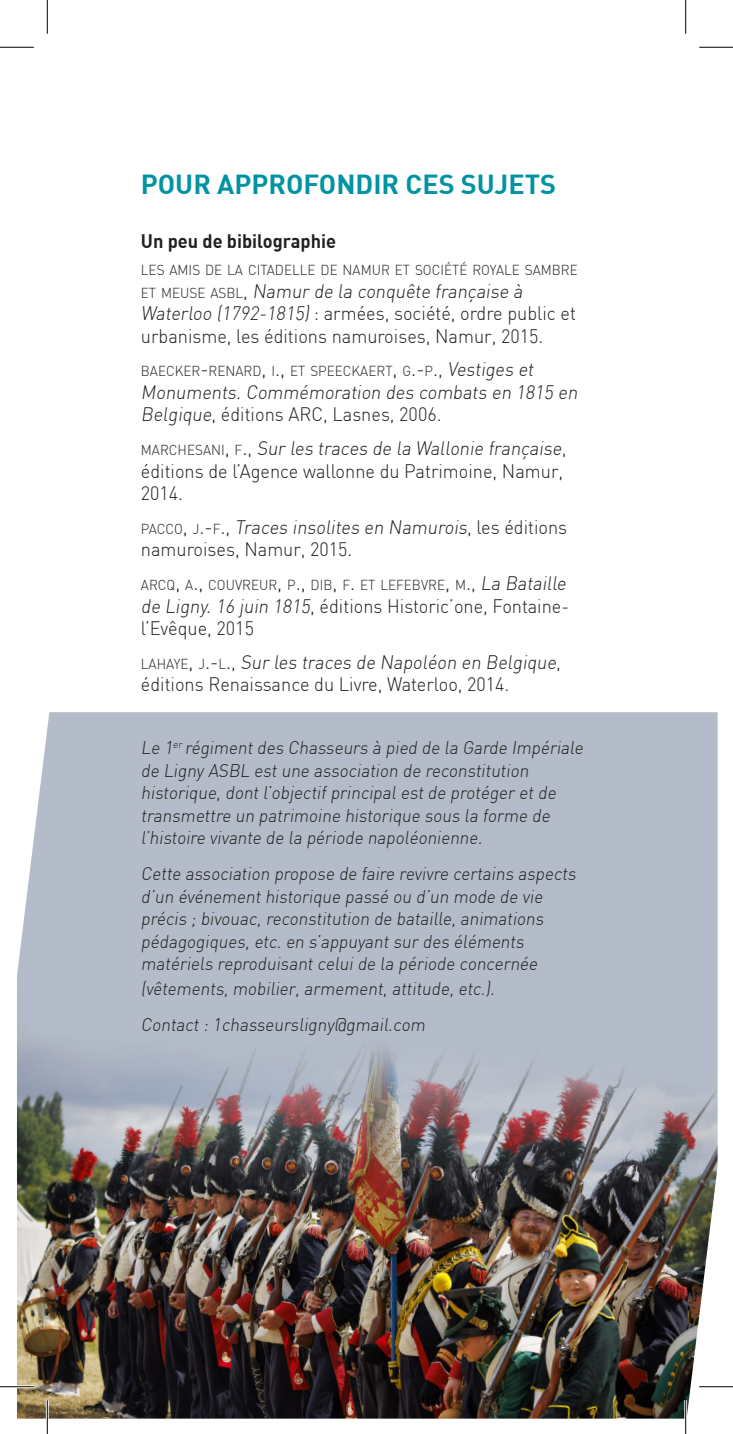
<style>
.page{position:relative;width:733px;height:1434px;background:#fff}
.page>*{position:absolute;margin:0;border:0;box-sizing:border-box;transform-origin:0 0}
.t1{font:700 27px "DIN";color:#0093a2}
.t2{font:300 19.12px/22.5px "DIN";color:#231f20;scale:.95 1}
.t3{font:700 19.12px "DIN";color:#231f20;scale:.95 1}
.t4{font:300 18px/22.5px "DIN";color:#231f20;scale:.95 1}
.t5{font:300 14.17px "DIN";color:#231f20;scale:.95 1}
.s1{font-size:14.17px}
.s2{font-size:20.25px}
.s3{font-size:19.12px}
</style>
<div class="page">
<img style="left:17px;top:712px;width:700px;height:707px">
<hr style="left:0;top:1385px;width:34px;height:3px;background:#fff">
<hr style="left:699px;top:1385px;width:33px;height:3px;background:#fff">
<hr style="left:46px;top:1400px;width:3px;height:34px;background:#fff">
<hr style="left:684px;top:1400px;width:2px;height:34px;background:#fff">
<hr style="left:0;top:47px;width:34px;height:1px;background:#000">
<hr style="left:699px;top:47px;width:33px;height:1px;background:#000">
<hr style="left:0;top:1386px;width:34px;height:1px;background:#000">
<hr style="left:699px;top:1386px;width:33px;height:1px;background:#000">
<hr style="left:47px;top:0;width:1px;height:34px;background:#000">
<hr style="left:47px;top:1400px;width:1px;height:34px;background:#000">
<hr style="left:685px;top:0;width:1px;height:34px;background:#000">
<hr style="left:685px;top:1400px;width:1px;height:34px;background:#000">
<p class="t1" style="left:141px;top:167px;width:416px">POUR APPROFONDIR CES SUJETS</p>
<p class="t3" style="left:141px;top:229px;width:207px">Un peu de bibilographie</p>
<p class="t5" style="left:141px;top:261px;width:461px">LES AMIS DE LA CITADELLE DE NAMUR ET SOCIÉTÉ ROYALE SAMBRE</p>
<p class="t2" style="left:141px;top:279px;width:459px"><span class="s1">ET M E U S E AS B L</span> , Namur de la conquête française à<br>Waterloo (1792-1815) : armées, société, ordre public et urbanisme, les éditions namuroises, Namur, 2015.</p>
<p class="t5" style="left:141px;top:362px;width:418px">BAECKER<span class="s2">-</span>RENARD<span class="s2">,</span> I<span class="s2">.,</span> ET SPEECKAERT<span class="s2">,</span> G<span class="s2">.-</span>P<span class="s2">.</span><span class="s3">, Vestiges et</span></p>
<p class="t2" style="left:141px;top:380px;width:464px">Monuments. Commémoration des combats en 1815 en<br>Belgique, éditions ARC, Lasnes, 2006.</p>
<p class="t2" style="left:141px;top:437px;width:449px"><span class="s1">M A R C H E SA N I</span> <span class="s2">,</span> <span class="s1">F</span> <span class="s2">.</span> , Sur les traces de la Wallonie française, éditions de l’Agence wallonne du Patrimoine, Namur,<br>2014.</p>
<p class="t2" style="left:141px;top:515px;width:450px"><span class="s1">PAC C O</span> <span class="s2">,</span> <span class="s1">J</span> <span class="s2">. -</span> <span class="s1">F</span> <span class="s2">.</span> , Traces insolites en Namurois, les é d i t i o n s namuroises, Namur, 2015.</p>
<p class="t5" style="left:141px;top:576px;width:452px">ARCQ<span class="s2">,</span> A<span class="s2">.,</span> COUVREUR<span class="s2">,</span> P<span class="s2">.,</span> DIB<span class="s2">,</span> F<span class="s2">.</span> ET LEFEBVRE<span class="s2">,</span> M<span class="s2">.</span><span class="s3">, La Bataille</span></p>
<p class="t2" style="left:141px;top:594px;width:452px">de Ligny. 16 juin 1815, éditions Historic’one, Fontaine&shy;l’Evêque, 2015</p>
<p class="t2" style="left:141px;top:650px;width:443px"><span class="s1">LA H AY E</span> <span class="s2">,</span> <span class="s1">J</span> <span class="s2">. -</span> <span class="s1">L</span> <span class="s2">.</span> , Sur les traces de Napoléon en Belgique, éditions Renaissance du Livre, Waterloo, 2014.</p>
<p class="t4" style="left:141px;top:736px;width:470px">Le 1<sup>er</sup> régiment des Chasseurs à pied de la Garde Impériale de Ligny ASBL est une association de reconstitution historique, dont l’objectif principal est de protéger et de transmettre un patrimoine historique sous la forme de l’histoire vivante de la période napoléonienne.</p>
<p class="t4" style="left:141px;top:862px;width:462px">Cette association propose de faire revivre certains aspects d’un événement historique passé ou d’un mode de vie précis ; bivouac, reconstitution de bataille, animations pédagogiques, etc. en s’appuyant sur des éléments matériels reproduisant celui de la période concernée</p>
<p class="t4" style="left:141px;top:977px;width:377px">(vêtements, mobilier, armement, attitude, etc.).</p>
<p class="t4" style="left:141px;top:1013px;width:304px">Contact : 1chasseursligny@gmail.com</p>
</div>
